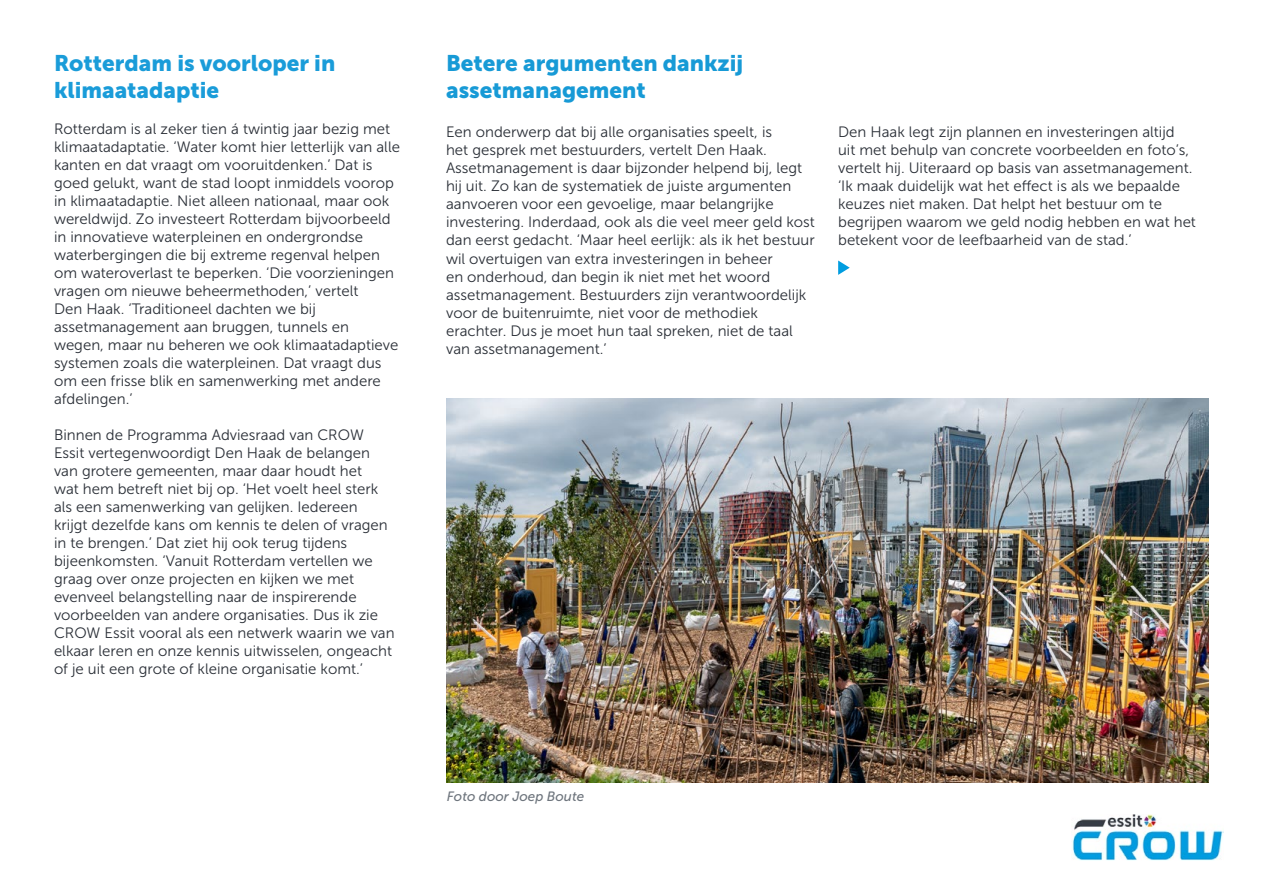
<style>
.page{position:relative;width:1263px;height:893px;background:#fff}
.page>*{position:absolute;margin:0;border:0;box-sizing:border-box;transform-origin:0 0}
.t1{font:22.5px/27px "Museo Sans 900";color:#179ad6}
.t2{font:22.5px/27px "Museo Sans 900";color:#1a9cd9}
.t3{font:15px/18px "Museo Sans 300";color:#292e36}
.t4{font:italic 13.5px "Museo Sans 500";color:#6e757d}
</style>
<div class="page">
<img style="left:446px;top:398px;width:763px;height:385px">
<img style="left:1072px;top:814px;width:151px;height:46px">
<svg style="left:838px;top:260px;width:12px;height:15px"></svg>
<h1 class="t2" style="left:54px;top:49px;width:283px">Rotterdam is voorloper in klimaatadaptie</h1>
<p class="t3" style="left:54px;top:120px;width:347px">Rotterdam is al zeker tien á twintig jaar bezig met klimaatadaptatie. ‘Water komt hier letterlijk van alle kanten en dat vraagt om vooruitdenken.’ Dat is goed gelukt, want de stad loopt inmiddels voorop in klimaatadaptie. Niet alleen nationaal, maar ook wereldwijd. Zo investeert Rotterdam bijvoorbeeld in innovatieve waterpleinen en ondergrondse waterbergingen die bij extreme regenval helpen om wateroverlast te beperken. ‘Die voorzieningen vragen om nieuwe beheermethoden,’ vertelt<br>Den Haak. ‘Traditioneel dachten we bij assetmanagement aan bruggen, tunnels en wegen, maar nu beheren we ook klimaatadaptieve systemen zoals die waterpleinen. Dat vraagt dus om een frisse blik en samenwerking met andere afdelingen.’</p>
<p class="t3" style="left:54px;top:426px;width:342px">Binnen de Programma Adviesraad van CROW Essit vertegenwoordigt Den Haak de belangen van grotere gemeenten, maar daar houdt het<br>wat hem betreft niet bij op. ‘Het voelt heel sterk als een samenwerking van gelijken. Iedereen krijgt dezelfde kans om kennis te delen of vragen in te brengen.’ Dat ziet hij ook terug tijdens bijeenkomsten. ‘Vanuit Rotterdam vertellen we graag over onze projecten en kijken we met evenveel belangstelling naar de inspirerende voorbeelden van andere organisaties. Dus ik zie CROW Essit vooral als een netwerk waarin we van elkaar leren en onze kennis uitwisselen, ongeacht of je uit een grote of kleine organisatie komt.’</p>
<h1 class="t1" style="left:446px;top:49px;width:299px">Betere argumenten dankzij assetmanagement</h1>
<p class="t3" style="left:446px;top:123px;width:370px">Een onderwerp dat bij alle organisaties speelt, is<br>het gesprek met bestuurders, vertelt Den Haak.<br>Assetmanagement is daar bijzonder helpend bij, legt hij uit. Zo kan de systematiek de juiste argumenten aanvoeren voor een gevoelige, maar belangrijke investering. Inderdaad, ook als die veel meer geld kost dan eerst gedacht. ‘Maar heel eerlijk: als ik het bestuur wil overtuigen van extra investeringen in beheer<br>en onderhoud, dan begin ik niet met het woord assetmanagement. Bestuurders zijn verantwoordelijk voor de buitenruimte, niet voor de methodiek erachter. Dus je moet hun taal spreken, niet de taal van assetmanagement.’</p>
<p class="t3" style="left:838px;top:123px;width:359px">Den Haak legt zijn plannen en investeringen altijd<br>uit met behulp van concrete voorbeelden en foto’s, vertelt hij. Uiteraard op basis van assetmanagement. ‘Ik maak duidelijk wat het effect is als we bepaalde keuzes niet maken. Dat helpt het bestuur om te begrijpen waarom we geld nodig hebben en wat het betekent voor de leefbaarheid van de stad.’</p>
<p class="t4" style="left:447px;top:789px;width:139px">Foto door Joep Boute</p>
</div>
